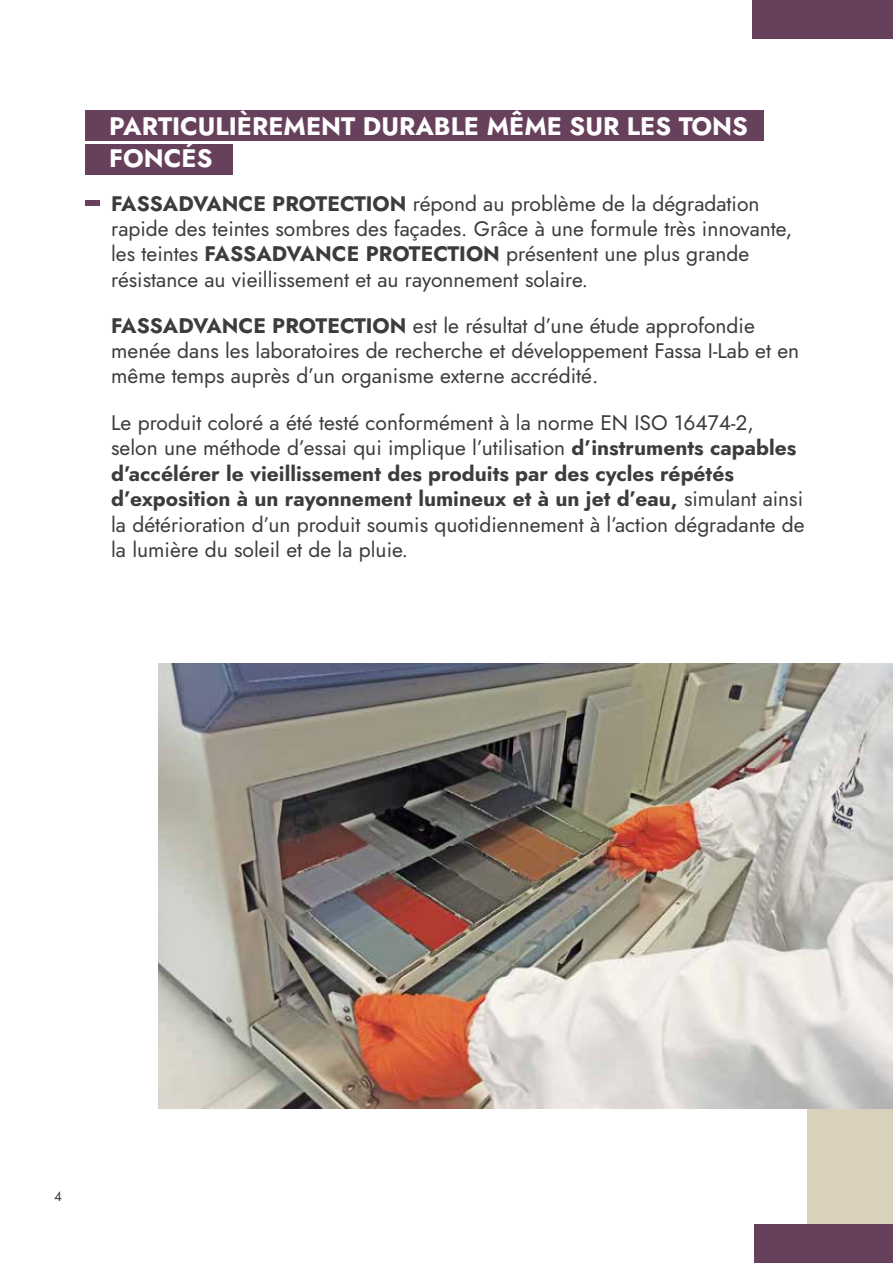
<style>
.page{position:relative;width:893px;height:1263px;background:#fff}
.page>*{position:absolute;margin:0;border:0;box-sizing:border-box;transform-origin:0 0}
.t1{font:700 25.2px/32.4px "Jost";color:#fff}
.t2{font:21px/25.2px "Jost";color:#3d3c3b}
.t3{font:13.5px "Jost";color:#3c3c3b}
.s1{font-weight:700}
</style>
<div class="page">
<div style="left:808px;top:993px;width:85px;height:258px;background:#dad1ba"></div>
<div style="left:755px;top:1224px;width:138px;height:39px;background:#67415b"></div>
<img style="left:158px;top:663px;width:735px;height:446px">
<div style="left:753px;top:0;width:140px;height:38px;background:#67415b"></div>
<div style="left:85px;top:200px;width:15px;height:6px;background:#67415b"></div>
<div style="left:85px;top:111px;width:678px;height:30px;background:#67415b"></div>
<div style="left:85px;top:144px;width:147px;height:30px;background:#67415b"></div>
<p class="t1" style="left:109px;top:110px;width:640px">PARTICULIÈREMENT DURABLE MÊME SUR LES TONS<br>FONCÉS</p>
<p class="t2" style="left:111px;top:191px;width:682px"><span class="s1">FASSADVANCE PROTECTION</span> répond au problème de la dégradation rapide des teintes sombres des façades. Grâce à une formule très innovante, les teintes <span class="s1">FASSADVANCE PROTECTION</span> présentent une plus grande résistance au vieillissement et au rayonnement solaire.</p>
<p class="t2" style="left:111px;top:313px;width:690px"><span class="s1">FASSADVANCE PROTECTION</span> est le résultat d’une étude approfondie menée dans les laboratoires de recherche et développement Fassa I-Lab et en même temps auprès d’un organisme externe accrédité.</p>
<p class="t2" style="left:111px;top:410px;width:695px">Le produit coloré a été testé conformément à la norme EN ISO 16474-2, selon une méthode d’essai qui implique l’utilisation <span class="s1">d’instruments capables d’accélérer le vieillissement des produits par des cycles répétés d’exposition à un rayonnement lumineux et à un jet d’eau,</span> simulant ainsi la détérioration d’un produit soumis quotidiennement à l’action dégradante de la lumière du soleil et de la pluie.</p>
<p class="t3" style="left:54px;top:1187px;width:9px">4</p>
</div>
